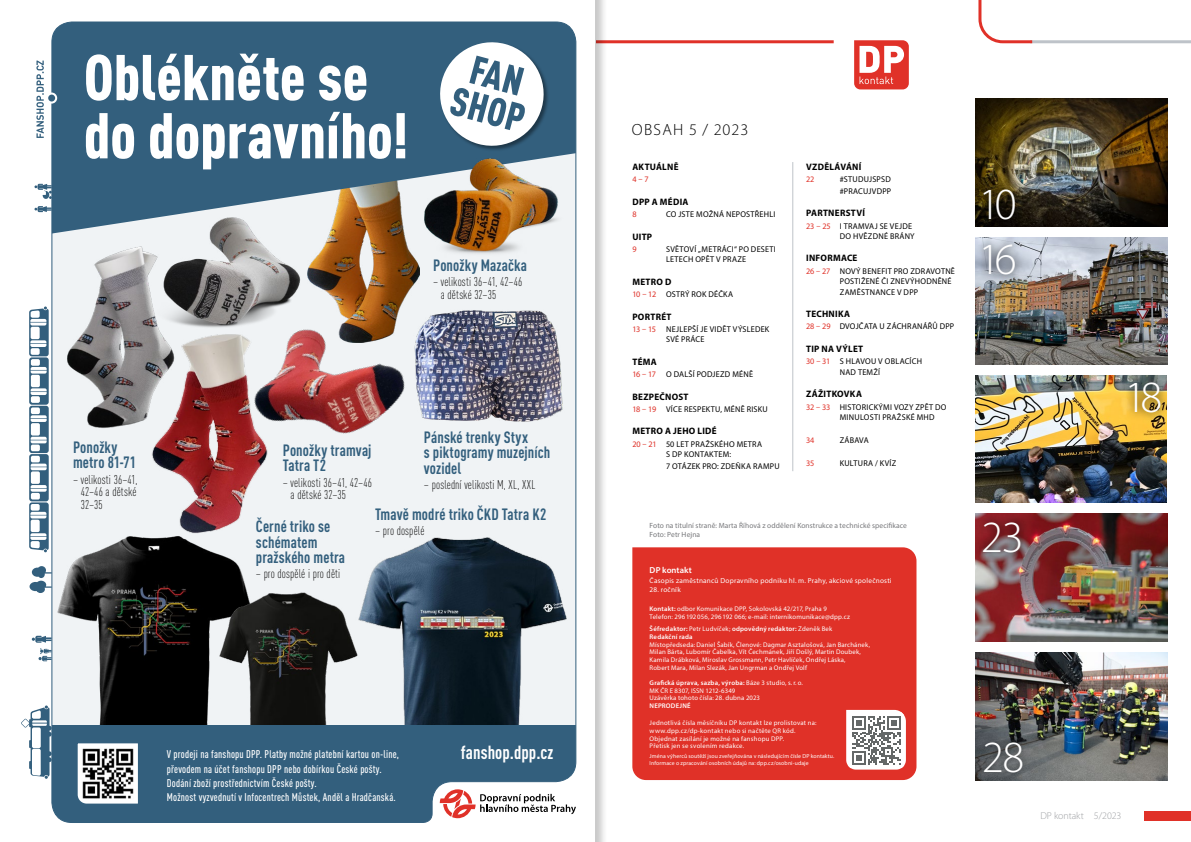
<style>
.page{position:relative;width:1191px;height:842px;background:#fff}
.page>*{position:absolute;margin:0;border:0;box-sizing:border-box;transform-origin:0 0}
.t1{font:900 condensed 63.6px/58.2px "DIN Pro";color:#fff;scale:.96 1}
.t2{font:300 44.7px "Myriad Pro";letter-spacing:-.12em;color:#fff}
.t3{font:700 condensed 18.8px "DIN Pro";letter-spacing:.005em;color:#fff;scale:.96 1}
.t4{font:700 condensed 16.2px/15.3px "DIN Pro";letter-spacing:.01em;color:#335f7d;scale:.96 1}
.t5{font:300 16.2px "Myriad Pro";letter-spacing:.08em;color:#000}
.t6{font:300 condensed 12.6px/12.6px "DIN Pro";letter-spacing:.01em;color:#000;scale:.96 1}
.t7{font:500 condensed 11px/14.4px "DIN Pro";letter-spacing:.02em;color:#fff;scale:.96 1}
.t8{font:300 10px "Myriad Pro";letter-spacing:-.005em;color:#9fa1a4}
.t9{font:700 9.4px "Myriad Pro";letter-spacing:.035em;color:#000}
.t10{font:600 8.7px "Myriad Pro";letter-spacing:.01em;color:#fff}
.t11{font:8.4px/10.3px "Myriad Pro";letter-spacing:.03em;color:#000}
.t12{font:8.4px "Myriad Pro";color:#e03128}
.t13{font:7.5px/9px "Myriad Pro";letter-spacing:.01em;color:#77787b}
.t14{font:7.2px "Myriad Pro";letter-spacing:.03em;color:#fff}
.t15{font:6.7px/7.7px "Myriad Pro";letter-spacing:.025em;color:#fff}
.t16{font:600 6.7px/7.7px "Myriad Pro";letter-spacing:.025em;color:#fff}
.t17{font:5.8px/6.9px "Myriad Pro";letter-spacing:.015em;color:#fff}
.s1{color:#e03128}
.s2{font-weight:600}
.s3{font-weight:400}
</style>
<div class="page">
<hr style="left:1030px;top:40px;width:161px;height:3px;background:#bec3c9">
<svg style="left:978px;top:0;width:57px;height:44px"></svg>
<hr style="left:595px;top:40px;width:238px;height:3px;background:#e03128">
<svg style="left:854px;top:40px;width:55px;height:49px"></svg>
<div style="left:668px;top:547px;width:248px;height:233px;background:#e03128"></div>
<svg style="left:846px;top:710px;width:60px;height:60px"></svg>
<hr style="left:792px;top:162px;width:1px;height:309px;background:#bec3c9">
<div style="left:1144px;top:811px;width:47px;height:9px;background:#e03128"></div>
<img style="left:975px;top:376px;width:192px;height:127px">
<img style="left:975px;top:237px;width:192px;height:128px">
<img style="left:975px;top:652px;width:192px;height:128px">
<div style="left:978px;top:736px;width:50px;height:42px;background:#000;opacity:.39"></div>
<svg style="left:975px;top:237px;width:49px;height:46px;background:#abb2bd"></svg>
<img style="left:975px;top:514px;width:192px;height:127px">
<svg style="left:975px;top:513px;width:54px;height:48px;background:#7e393f"></svg>
<svg style="left:1121px;top:375px;width:46px;height:47px;background:#ab934a"></svg>
<img style="left:975px;top:99px;width:192px;height:127px">
<svg style="left:975px;top:180px;width:49px;height:47px;background:#2c240e"></svg>
<img style="left:29px;top:21px;width:548px;height:802px">
<svg style="left:440px;top:789px;width:136px;height:29px"></svg>
<div style="left:46px;top:93px;width:11px;height:11px;background:#335f7d;border:2px solid #fff;border-radius:50%"></div>
<svg style="left:34px;top:184px;width:18px;height:15px"></svg>
<svg style="left:34px;top:206px;width:18px;height:6px"></svg>
<svg style="left:30px;top:566px;width:22px;height:27px"></svg>
<svg style="left:32px;top:636px;width:20px;height:25px"></svg>
<svg style="left:21px;top:705px;width:31px;height:74px"></svg>
<svg style="left:29px;top:306px;width:20px;height:246px"></svg>
<svg style="left:36px;top:61px;width:8px;height:77px"></svg>
<div style="left:587px;top:0;width:81px;height:842px;background:#000;opacity:.24"></div>
<h1 class="t1" style="left:84px;top:43px;width:339px">Oblékněte se do dopravního!</h1>
<h3 class="t4" style="left:433px;top:256px;width:99px">Ponožky Mazačka</h3>
<h3 class="t6" style="left:441px;top:275px;width:86px;text-indent:-8px">– velikosti 36–41, 42–46 a dětské 32–35</h3>
<h3 class="t4" style="left:73px;top:438px;width:67px">Ponožky metro 81-71</h3>
<h3 class="t6" style="left:81px;top:472px;width:60px;text-align:justify;text-indent:-8px">– velikosti 36–41, 42–46 a dětské 32–35</h3>
<h3 class="t4" style="left:424px;top:428px;width:133px">Pánské trenky Styx<br>s piktogramy muzejních vozidel</h3>
<h3 class="t6" style="left:424px;top:477px;width:117px">– poslední velikosti M, XL, XXL</h3>
<h3 class="t4" style="left:375px;top:505px;width:180px">Tmavě modré triko ČKD Tatra K2</h3>
<h3 class="t6" style="left:375px;top:524px;width:53px">– pro dospělé</h3>
<h3 class="t4" style="left:283px;top:441px;width:94px">Ponožky tramvaj<br>Tatra T2</h3>
<h3 class="t6" style="left:291px;top:475px;width:86px;text-indent:-8px">– velikosti 36–41, 42–46 a dětské 32–35</h3>
<h3 class="t4" style="left:256px;top:518px;width:94px">Černé triko se schématem pražského metra</h3>
<h3 class="t6" style="left:256px;top:567px;width:89px">– pro dospělé i pro děti</h3>
<h3 class="t7" style="left:167px;top:746px;width:243px">V prodeji na fanshopu DPP. Platby možné platební kartou on-line, převodem na účet fanshopu DPP nebo dobírkou České pošty.<br>Dodání zboží prostřednictvím České pošty.<br>Možnost vyzvednutí v Infocentrech Můstek, Anděl a Hradčanská.</h3>
<h3 class="t3" style="left:461px;top:738px;width:98px">fanshop.dpp.cz</h3>
<h3 class="t5" style="left:632px;top:121px;width:118px">OBSAH 5 / 2023</h3>
<h3 class="t9" style="left:632px;top:160px;width:48px">AKTUÁLNĚ</h3>
<p class="t12" style="left:632px;top:174px;width:18px">4 – 7</p>
<h3 class="t9" style="left:632px;top:195px;width:58px">DPP A MÉDIA</h3>
<p class="t12" style="left:632px;top:209px;width:6px">8</p>
<p class="t11" style="left:666px;top:209px;width:111px">CO JSTE MOŽNÁ NEPOSTŘEHLI</p>
<h3 class="t9" style="left:632px;top:230px;width:21px">UITP</h3>
<p class="t12" style="left:632px;top:244px;width:6px">9</p>
<p class="t11" style="left:666px;top:244px;width:111px">SVĚTOVÍ „METRÁCI“ PO DESETI<br>LETECH OPĚT V PRAZE</p>
<h3 class="t9" style="left:632px;top:275px;width:40px">METRO D</h3>
<p class="t11" style="left:632px;top:289px;width:102px"><span class="s1">10 – 12</span> OSTRÝ ROK DÉČKA</p>
<h3 class="t9" style="left:632px;top:310px;width:41px">PORTRÉT</h3>
<p class="t11" style="left:666px;top:324px;width:105px;text-indent:-34px"><span class="s1">13 – 15</span> NEJLEPŠÍ JE VIDĚT VÝSLEDEK<br>SVÉ PRÁCE</p>
<h3 class="t9" style="left:632px;top:355px;width:26px">TÉMA</h3>
<p class="t11" style="left:632px;top:369px;width:122px"><span class="s1">16 – 17</span> O DALŠÍ PODJEZD MÉNĚ</p>
<h3 class="t9" style="left:632px;top:390px;width:58px">BEZPEČNOST</h3>
<p class="t11" style="left:632px;top:404px;width:137px"><span class="s1">18 – 19</span> VÍCE RESPEKTU, MÉNĚ RISKU</p>
<h3 class="t9" style="left:632px;top:425px;width:86px">METRO A JEHO LIDÉ</h3>
<p class="t11" style="left:632px;top:439px;width:131px;text-align:center"><span class="s1">20 – 21</span> 50 LET PRAŽSKÉHO METRA<br>S DP KONTAKTEM:</p>
<p class="t11" style="left:666px;top:461px;width:115px">7 OTÁZEK PRO: ZDEŇKA RAMPU</p>
<h3 class="t9" style="left:806px;top:160px;width:57px">VZDĚLÁVÁNÍ</h3>
<p class="t12" style="left:806px;top:174px;width:10px">22</p>
<p class="t11" style="left:839px;top:174px;width:53px;line-height:11.6px">#STUDUJSPSD #PRACUJVDPP</p>
<h3 class="t9" style="left:806px;top:207px;width:60px">PARTNERSTVÍ</h3>
<p class="t11" style="left:806px;top:221px;width:110px;text-align:right"><span class="s1">23 – 25</span> I TRAMVAJ SE VEJDE<br>DO HVĚZDNÉ BRÁNY</p>
<h3 class="t9" style="left:806px;top:252px;width:53px">INFORMACE</h3>
<p class="t11" style="left:840px;top:266px;width:117px;text-indent:-34px"><span class="s1">26 – 27</span> NOVÝ BENEFIT PRO ZDRAVOTNĚ<br>POSTIŽENÉ ČI ZNEVÝHODNĚNÉ<br>ZAMĚSTNANCE V DPP</p>
<h3 class="t9" style="left:806px;top:308px;width:46px">TECHNIKA</h3>
<p class="t11" style="left:806px;top:321px;width:150px"><span class="s1">28 – 29</span> DVOJČATA U ZÁCHRANÁŘŮ DPP</p>
<h3 class="t9" style="left:806px;top:342px;width:59px">TIP NA VÝLET</h3>
<p class="t11" style="left:840px;top:356px;width:84px;text-indent:-34px"><span class="s1">30 – 31</span> S HLAVOU V OBLACÍCH<br>NAD TEMŽÍ</p>
<h3 class="t9" style="left:806px;top:388px;width:57px">ZÁŽITKOVKA</h3>
<p class="t11" style="left:840px;top:401px;width:108px;text-indent:-34px"><span class="s1">32 – 33</span> HISTORICKÝMI VOZY ZPĚT DO<br>MINULOSTI PRAŽSKÉ MHD</p>
<p class="t12" style="left:806px;top:435px;width:10px">34</p>
<p class="t11" style="left:839px;top:435px;width:30px">ZÁBAVA</p>
<p class="t12" style="left:806px;top:458px;width:10px">35</p>
<p class="t11" style="left:839px;top:458px;width:58px">KULTURA / KVÍZ</p>
<p class="t13" style="left:649px;top:521px;width:259px">Foto na titulní straně: Marta Říhová z oddělení Konstrukce a technické specifikace<br>Foto: Petr Hejna</p>
<p class="t10" style="left:649px;top:565px;width:44px">DP kontakt</p>
<p class="t14" style="left:649px;top:576px;width:243px">Časopis zaměstnanců Dopravního podniku hl. m. Prahy, akciové společnosti</p>
<p class="t14" style="left:649px;top:585px;width:33px">28. ročník</p>
<p class="t15" style="left:649px;top:605px;width:202px"><span class="s2">Kontakt:</span> odbor Komunikace DPP, Sokolovská 42/217, Praha 9<br>Telefon: 296 192 056, 296 192 066; e-mail: internikomunikace@dpp.cz</p>
<p class="t16" style="left:649px;top:625px;width:184px">Šéfredaktor: <span class="s3">Petr Ludvíček;</span> odpovědný redaktor: <span class="s3">Zdeněk Bek<br></span>Redakční rada</p>
<p class="t15" style="left:649px;top:640px;width:222px">Místopředseda: Daniel Šabík, Členové: Dagmar Asztalošová, Jan Barchánek, Milan Bárta, Lubomír Čabelka, Vít Čechmánek, Jiří Došlý, Martin Doubek, Kamila Drábková, Miroslav Grossmann, Petr Havlíček, Ondřej Láska,<br>Robert Mara, Milan Slezák, Jan Ungrman a Ondřej Volf</p>
<p class="t15" style="left:649px;top:679px;width:155px"><span class="s2">Grafická úprava, sazba, výroba:</span> Báze 3 studio, s. r. o.<br>MK ČR E 8307, ISSN 1212-6349<br>Uzávěrka tohoto čísla: 28. dubna 2023</p>
<p class="t16" style="left:649px;top:702px;width:42px">NEPRODEJNÉ</p>
<p class="t15" style="left:649px;top:719px;width:168px">Jednotlivá čísla měsíčníku DP kontakt lze prolistovat na: www.dpp.cz/dp-kontakt nebo si načtěte QR kód.<br>Objednat zasílání je možné na fanshopu DPP.<br>Přetisk jen se svolením redakce.</p>
<p class="t17" style="left:649px;top:753px;width:186px">Jména výherců soutěží jsou zveřejňována v následujícím čísle DP kontaktu.<br>Informace o zpracování osobních údajů na: dpp.cz/osobni-udaje</p>
<h2 class="t2" style="left:978px;top:179px;width:40px">10</h2>
<h2 class="t2" style="left:978px;top:234px;width:40px">16</h2>
<h2 class="t2" style="left:981px;top:512px;width:44px">23</h2>
<h2 class="t2" style="left:1124px;top:373px;width:40px">18</h2>
<h2 class="t2" style="left:982px;top:732px;width:44px">28</h2>
<h3 class="t8" style="left:1040px;top:810px;width:83px">DP kontakt 5/2023</h3>
</div>
